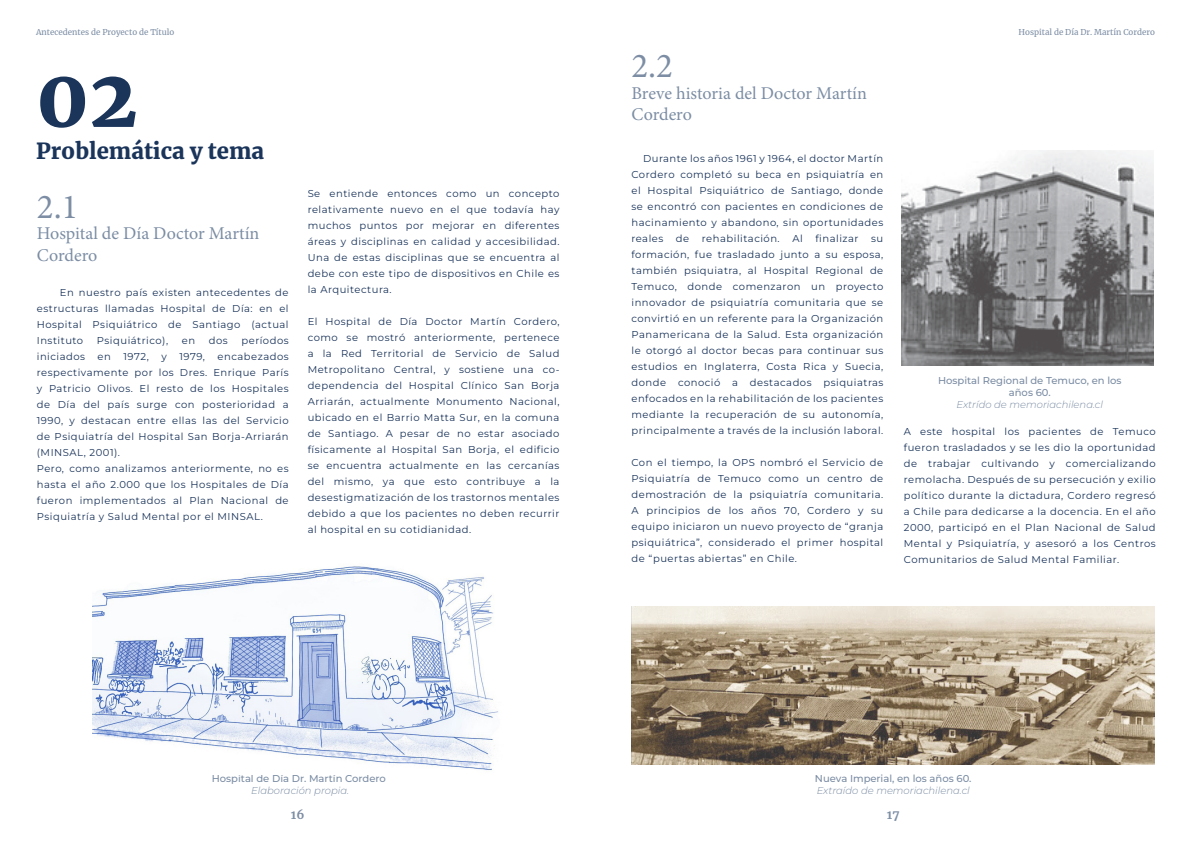
<style>
.page{position:relative;width:1191px;height:842px;background:#fff}
.page>*{position:absolute;margin:0;border:0;box-sizing:border-box;transform-origin:0 0}
.t1{font:900 80px "Merriweather";color:#1a345a}
.subtitulo{font:35px "Minion Pro";color:#7c8da4}
.t2{font:900 22px "Merriweather";color:#1a345a}
.subtitulo-2{font:18px/21.6px "Minion Pro";color:#7c8da4}
.t3{font:700 12px "Merriweather";color:#7c8da4}
.Estilo_de_párrafo_1{font:10px/16px "Montserrat";letter-spacing:.05em;color:#1a345a;text-align:justify}
.pie{font:500 10px/12px "Montserrat";color:#7c8da4;text-align:center}
.pie-2{font:italic 300 10px "Montserrat";color:#7c8da4}
.t4{font:8px "Merriweather";color:#7c8da4}
</style>
<div class="page">
<img style="left:901px;top:151px;width:252px;height:215px">
<img style="left:631px;top:607px;width:524px;height:158px">
<img style="left:93px;top:566px;width:406px;height:204px">
<p class="t4" style="left:36px;top:26px;width:140px">Antecedentes de Proyecto de Título</p>
<p class="t4" style="left:1018px;top:26px;width:138px">Hospital de Día Dr. Martín Cordero</p>
<p class="t1" style="left:36px;top:42px;width:103px">02</p>
<p class="t2" style="left:36px;top:136px;width:230px">Problemática y tema</p>
<p class="subtitulo" style="left:37px;top:183px;width:43px">2.1</p>
<p class="subtitulo-2" style="left:37px;top:223px;width:224px">Hospital de Día Doctor Martín<br>Cordero</p>
<p class="Estilo_de_párrafo_1" style="left:37px;top:284px;width:253px;text-indent:23px">En nuestro país existen antecedentes de estructuras llamadas Hospital de Día: en el Hospital Psiquiátrico de Santiago (actual Instituto</p>
<p class="Estilo_de_párrafo_1" style="left:97px;top:332px;width:73px">Psiquiátrico),</p>
<p class="Estilo_de_párrafo_1" style="left:182px;top:332px;width:15px">en</p>
<p class="Estilo_de_párrafo_1" style="left:209px;top:332px;width:20px">dos</p>
<p class="Estilo_de_párrafo_1" style="left:241px;top:332px;width:49px">períodos</p>
<p class="Estilo_de_párrafo_1" style="left:37px;top:348px;width:253px;text-indent:181px">encabezados respectivamente por los Dres. Enrique París y Patricio Olivos. El resto de los Hospitales de Día del país surge con posterioridad a 1990, y destacan entre ellas las del Servicio de Psiquiatría del Hospital San Borja-Arriarán (MINSAL, 2001).</p>
<p class="Estilo_de_párrafo_1" style="left:37px;top:460px;width:253px">Pero, como analizamos anteriormente, no es hasta el año 2.000 que los Hospitales de Día fueron implementados al Plan Nacional de Psiquiatría y Salud Mental por el MINSAL.</p>
<p class="Estilo_de_párrafo_1" style="left:37px;top:348px;width:50px">iniciados</p>
<p class="Estilo_de_párrafo_1" style="left:98px;top:348px;width:15px">en</p>
<p class="Estilo_de_párrafo_1" style="left:123px;top:348px;width:27px">1972,</p>
<p class="Estilo_de_párrafo_1" style="left:161px;top:348px;width:7px">y</p>
<p class="Estilo_de_párrafo_1" style="left:179px;top:348px;width:27px">1979,</p>
<p class="Estilo_de_párrafo_1" style="left:308px;top:185px;width:253px">Se entiende entonces como un concepto relativamente nuevo en el que todavía hay muchos puntos por mejorar en diferentes áreas y disciplinas en calidad y accesibilidad.<br>Una de estas disciplinas que se encuentra al debe con este tipo de dispositivos en Chile es la Arquitectura.</p>
<p class="Estilo_de_párrafo_1" style="left:308px;top:313px;width:253px">El Hospital de Día Doctor Martín Cordero, como se mostró anteriormente, pertenece a la Red Territorial de Servicio de Salud Metropolitano Central, y sostiene una co&shy;dependencia del Hospital Clínico San Borja Arriarán, actualmente Monumento Nacional, ubicado en el Barrio Matta Sur, en la comuna de Santiago. A pesar de no estar asociado físicamente al Hospital San Borja, el edificio se encuentra actualmente en las cercanías del mismo, ya que esto contribuye a la desestigmatización de los trastornos mentales debido a que los pacientes no deben recurrir al hospital en su cotidianidad.</p>
<p class="subtitulo" style="left:631px;top:43px;width:43px">2.2</p>
<p class="subtitulo-2" style="left:631px;top:82px;width:237px">Breve historia del Doctor Martín<br>Cordero</p>
<p class="Estilo_de_párrafo_1" style="left:631px;top:151px;width:253px;text-indent:12px">Durante los años 1961 y 1964, el doctor Martín Cordero completó su beca en psiquiatría en el Hospital Psiquiátrico de Santiago, donde se encontró con pacientes en condiciones de hacinamiento y abandono, sin oportunidades reales</p>
<p class="Estilo_de_párrafo_1" style="left:676px;top:231px;width:15px">de</p>
<p class="Estilo_de_párrafo_1" style="left:702px;top:231px;width:79px">rehabilitación.</p>
<p class="Estilo_de_párrafo_1" style="left:792px;top:231px;width:12px">Al</p>
<p class="Estilo_de_párrafo_1" style="left:815px;top:231px;width:45px">finalizar</p>
<p class="Estilo_de_párrafo_1" style="left:631px;top:231px;width:253px;text-indent:240px">su formación, fue trasladado junto a su esposa, también psiquiatra, al Hospital Regional de Temuco, donde comenzaron un proyecto innovador de psiquiatría comunitaria que se convirtió en un referente para la Organización Panamericana de la Salud. Esta organización le otorgó al doctor becas para continuar sus estudios en Inglaterra, Costa Rica y Suecia, donde conoció a destacados psiquiatras enfocados en la rehabilitación de los pacientes mediante la recuperación de su autonomía, principalmente a través de la inclusión laboral.</p>
<p class="Estilo_de_párrafo_1" style="left:631px;top:455px;width:253px">Con el tiempo, la OPS nombró el Servicio de Psiquiatría de Temuco como un centro de demostración de la psiquiatría comunitaria.<br>A principios de los años 70, Cordero y su equipo iniciaron un nuevo proyecto de “granja psiquiátrica”, considerado el primer hospital de “puertas abiertas” en Chile.</p>
<p class="pie" style="left:938px;top:374px;width:185px">Hospital Regional de Temuco, en los años 60.</p>
<p class="pie-2" style="left:956px;top:398px;width:148px">Extrído de memoriachilena.cl</p>
<p class="Estilo_de_párrafo_1" style="left:904px;top:423px;width:253px">A este hospital los pacientes de Temuco fueron trasladados y se les dio la oportunidad de trabajar cultivando y comercializando remolacha. Después de su persecución y exilio político durante la dictadura, Cordero regresó a Chile para dedicarse a la docencia. En el año 2000, participó en el Plan Nacional de Salud Mental y Psiquiatría, y asesoró a los Centros Comunitarios de Salud Mental Familiar.</p>
<p class="pie" style="left:212px;top:772px;width:176px">Hospital de Día Dr. Martín Cordero</p>
<p class="pie-2" style="left:251px;top:783px;width:99px">Elaboración propia.</p>
<p class="pie" style="left:815px;top:772px;width:158px">Nueva Imperial, en los años 60.</p>
<p class="pie-2" style="left:816px;top:783px;width:155px">Extraído de memoriachilena.cl</p>
<p class="t3" style="left:291px;top:806px;width:15px">16</p>
<p class="t3" style="left:887px;top:806px;width:14px">17</p>
</div>
